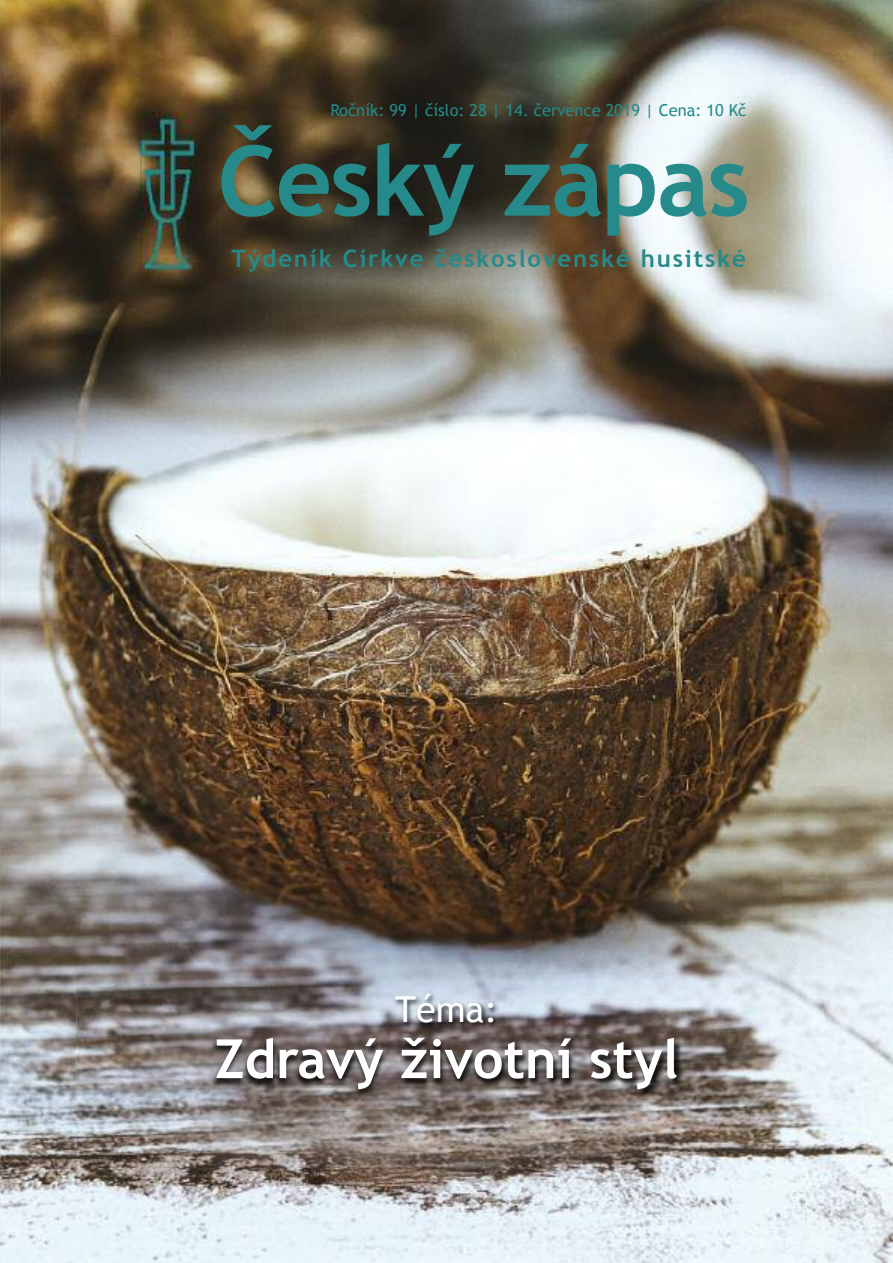
<style>
.page{position:relative;width:893px;height:1263px;background:#fff}
.page>*{position:absolute;margin:0;border:0;box-sizing:border-box;transform-origin:0 0}
.t1{font:700 97.5px "Trebuchet MS";letter-spacing:-.015em;color:#258a89}
.t2{font:700 54px "Trebuchet MS";color:#fff}
.t3{font:36px "Trebuchet MS";color:#fff}
.t4{font:700 24px "Trebuchet MS";letter-spacing:.075em;color:#258a89}
.t5{font:16.5px "Trebuchet MS";color:#258a89}
</style>
<div class="page">
<img style="left:0;top:0;width:893px;height:1263px">
<img style="left:141px;top:113px;width:55px;height:158px">
<img style="left:76px;top:987px;width:747px;height:170px">
<p class="t5" style="left:330px;top:100px;width:418px">Ročník: 99 | číslo: 28 | 14. července 2019 | Cena: 10 Kč</p>
<h1 class="t1" style="left:218px;top:124px;width:534px">Český zápas</h1>
<h3 class="t4" style="left:232px;top:245px;width:516px">Týdeník Církve československé husitské</h3>
<h3 class="t3" style="left:395px;top:988px;width:104px">Téma:</h3>
<h2 class="t2" style="left:214px;top:1027px;width:466px">Zdravý životní styl</h2>
</div>
